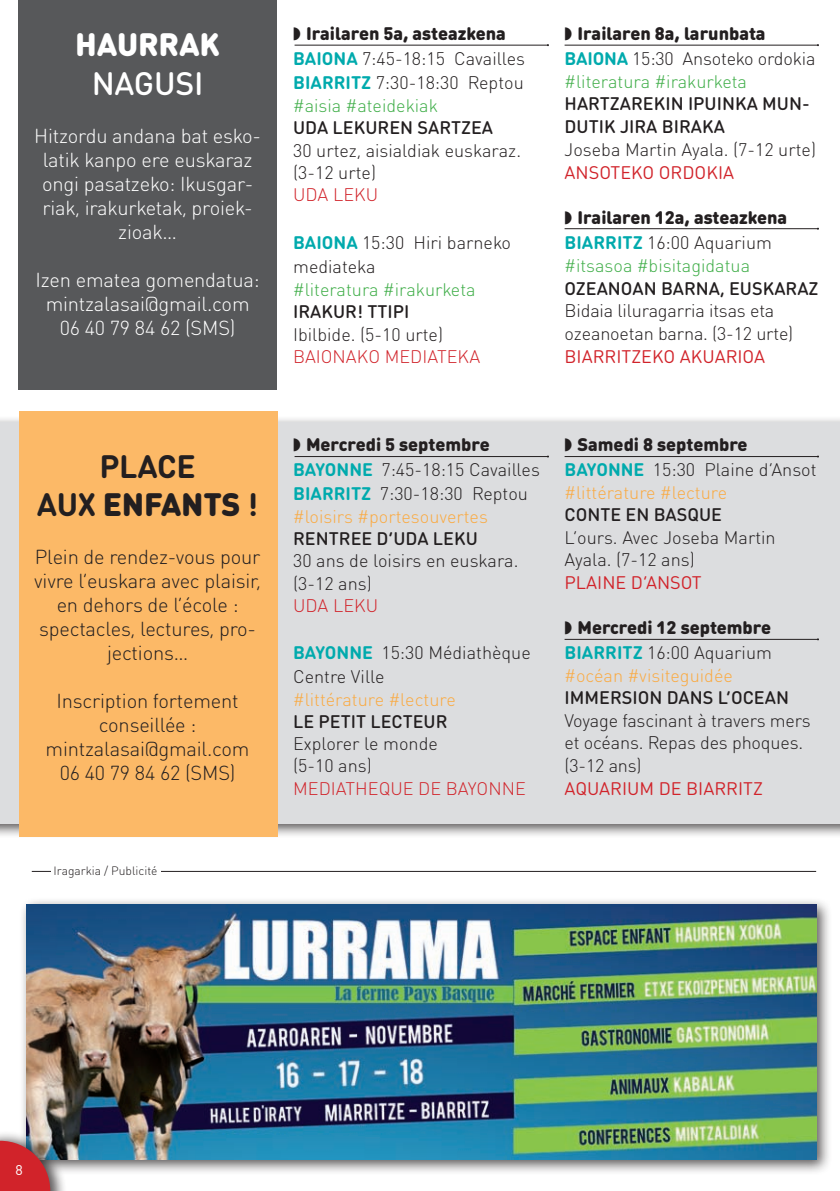
<style>
.page{position:relative;width:840px;height:1191px;background:#fff}
.page>*{position:absolute;margin:0;border:0;box-sizing:border-box;transform-origin:0 0}
.t1{font:900 32px "DIN Round OT";letter-spacing:-.01em;color:#231f20}
.t2{font:900 32px "DIN Round OT";letter-spacing:-.01em;color:#fff}
.t3{font:500 32px "DIN Round OT";letter-spacing:-.01em;color:#fff}
.t4{font:700 32px "DIN Round OT";letter-spacing:-.01em;color:#231f20}
.t5{font:300 20px/24px "DIN Round OT";letter-spacing:-.01em;color:#231f20;text-align:center}
.t6{font:300 20px/24px "DIN Round OT";letter-spacing:-.01em;color:#fff;text-align:center}
.t7{font:300 18px/22.6px "DIN Round OT";color:#231f20}
.t8{font:500 18px/22.8px "DIN Round OT";color:#231f20}
.t9{font:900 18px "DIN Round OT";color:#231f20}
.t10{font:300 18px/22.4px "DIN Round OT";color:#40ae49}
.t11{font:300 18px "DIN Round OT";color:#faaa42}
.t12{font:18px "DIN Round OT";color:#d1232a}
.t13{font:300 18px "DIN Round OT";color:#d1232a}
.t14{font:14px "DIN Round OT";color:#fff}
.t15{font:300 12px "DIN Round OT";color:#231f20}
.s1{font-weight:700}
.s2{font-weight:700;color:#00aaad}
.s3{color:#231f20}
</style>
<div class="page">
<div style="left:0;top:415px;width:839px;height:424px;background:#231f20;opacity:.75"></div>
<div style="left:0;top:422px;width:839px;height:402px;background:#dcdddf"></div>
<div style="left:19px;top:411px;width:258px;height:425px;background:#fcb967"></div>
<div style="left:18px;top:0;width:259px;height:390px;background:#57585a"></div>
<div style="left:19px;top:897px;width:812px;height:278px;background:#231f20;opacity:.75"></div>
<img style="left:27px;top:904px;width:788px;height:255px">
<hr style="left:32px;top:871px;width:783px;height:1px;background:#231f20">
<div style="left:51px;top:865px;width:109px;height:13px;background:#fff"></div>
<div style="left:0;top:1129px;width:67px;height:62px;background:#231f20;opacity:.75"></div>
<svg style="left:0;top:1140px;width:50px;height:51px;background:#bf383d"></svg>
<hr style="left:294px;top:45px;width:253px;height:1px;background:#231f20">
<hr style="left:294px;top:456px;width:253px;height:1px;background:#231f20">
<hr style="left:564px;top:45px;width:253px;height:1px;background:#231f20">
<hr style="left:564px;top:228px;width:253px;height:1px;background:#231f20">
<hr style="left:564px;top:456px;width:253px;height:1px;background:#231f20">
<hr style="left:564px;top:639px;width:253px;height:1px;background:#231f20">
<p class="t2" style="left:75px;top:23px;width:146px">HAURRAK</p>
<p class="t3" style="left:92px;top:63px;width:113px">NAGUSI</p>
<p class="t6" style="left:34px;top:123px;width:228px">Hitzordu andana bat esko&shy;latik kanpo ere euskaraz ongi pasatzeko: Ikusgar&shy;riak, irakurketak, proiek&shy;zioak…</p>
<p class="t6" style="left:36px;top:267px;width:225px">Izen ematea gomendatua:</p>
<p class="t6" style="left:46px;top:291px;width:205px">mintzalasai@gmail.com</p>
<p class="t6" style="left:60px;top:315px;width:177px">06 40 79 84 62 (SMS)</p>
<p class="t4" style="left:99px;top:445px;width:98px">PLACE</p>
<p class="t1" style="left:37px;top:483px;width:223px"><span class="s1">AUX</span> ENFANTS <span class="s1">!</span></p>
<p class="t5" style="left:34px;top:545px;width:228px">Plein de rendez-vous pour vivre l’euskara avec plaisir, en dehors de l’école : spectacles, lectures, pro&shy;jections…</p>
<p class="t5" style="left:57px;top:689px;width:183px">Inscription fortement</p>
<p class="t5" style="left:99px;top:713px;width:99px">conseillée :</p>
<p class="t5" style="left:46px;top:737px;width:205px">mintzalasai@gmail.com</p>
<p class="t5" style="left:60px;top:761px;width:177px">06 40 79 84 62 (SMS)</p>
<p class="t15" style="left:54px;top:863px;width:105px">Iragarkia / Publicité</p>
<p class="t9" style="left:306px;top:21px;width:201px">Irailaren 5a, asteazkena</p>
<p class="t7" style="left:293px;top:47px;width:233px"><span class="s2">BAIONA</span> 7:45-18:15 Cavailles</p>
<p class="t10" style="left:293px;top:71px;width:232px"><span class="s2">BIARRITZ</span> <span class="s3">7:30-18:30 Reptou </span>#aisia #ateidekiak</p>
<p class="t8" style="left:293px;top:116px;width:201px">UDA LEKUREN SARTZEA</p>
<p class="t7" style="left:293px;top:139px;width:229px">30 urtez, aisialdiak euskaraz. (3-12 urte)</p>
<p class="t13" style="left:293px;top:184px;width:87px">UDA LEKU</p>
<p class="t7" style="left:293px;top:229px;width:219px;line-height:24.8px"><span class="s2">BAIONA</span> 15:30 Hiri barneko mediateka</p>
<p class="t10" style="left:293px;top:278px;width:184px">#literatura #irakurketa</p>
<p class="t8" style="left:293px;top:300px;width:118px">IRAKUR! TTIPI</p>
<p class="t7" style="left:293px;top:322px;width:151px">Ibilbide. (5-10 urte)</p>
<p class="t13" style="left:293px;top:345px;width:188px">BAIONAKO MEDIATEKA</p>
<p class="t9" style="left:577px;top:21px;width:189px">Irailaren 8a, larunbata</p>
<p class="t7" style="left:564px;top:47px;width:252px"><span class="s2">BAIONA</span> 15:30 Ansoteko ordokia</p>
<p class="t10" style="left:564px;top:70px;width:184px">#literatura #irakurketa</p>
<p class="t8" style="left:564px;top:92px;width:246px">HARTZAREKIN IPUINKA MUN-<br>DUTIK JIRA BIRAKA</p>
<p class="t7" style="left:564px;top:138px;width:253px">Joseba Martin Ayala. (7-12 urte)</p>
<p class="t12" style="left:564px;top:161px;width:171px">ANSOTEKO ORDOKIA</p>
<p class="t9" style="left:577px;top:205px;width:211px">Irailaren 12a, asteazkena</p>
<p class="t7" style="left:564px;top:231px;width:209px"><span class="s2">BIARRITZ</span> 16:00 Aquarium</p>
<p class="t10" style="left:564px;top:254px;width:187px">#itsasoa #bisitagidatua</p>
<p class="t8" style="left:564px;top:276px;width:255px">OZEANOAN BARNA, EUSKARAZ</p>
<p class="t7" style="left:564px;top:299px;width:230px">Bidaia liluragarria itsas eta ozeanoetan barna. (3-12 urte)</p>
<p class="t12" style="left:564px;top:345px;width:202px">BIARRITZEKO AKUARIOA</p>
<p class="t9" style="left:306px;top:432px;width:185px">Mercredi 5 septembre</p>
<p class="t7" style="left:293px;top:458px;width:248px"><span class="s2">BAYONNE</span> 7:45-18:15 Cavailles</p>
<p class="t7" style="left:293px;top:482px;width:236px"><span class="s2">BIARRITZ</span> 7:30-18:30 Reptou</p>
<p class="t11" style="left:293px;top:505px;width:196px">#loisirs #portesouvertes</p>
<p class="t8" style="left:293px;top:527px;width:186px">RENTREE D’UDA LEKU</p>
<p class="t7" style="left:293px;top:549px;width:227px">30 ans de loisirs en euskara. (3-12 ans)</p>
<p class="t13" style="left:293px;top:594px;width:87px">UDA LEKU</p>
<p class="t7" style="left:293px;top:640px;width:239px;line-height:24.6px"><span class="s2">BAYONNE</span> 15:30 Médiathèque<br>Centre Ville</p>
<p class="t11" style="left:293px;top:688px;width:164px">#littérature #lecture</p>
<p class="t8" style="left:293px;top:709px;width:156px">LE PETIT LECTEUR</p>
<p class="t7" style="left:293px;top:732px;width:146px">Explorer le monde</p>
<p class="t7" style="left:293px;top:754px;width:80px">(5-10 ans)</p>
<p class="t13" style="left:293px;top:777px;width:234px">MEDIATHEQUE DE BAYONNE</p>
<p class="t9" style="left:577px;top:432px;width:171px">Samedi 8 septembre</p>
<p class="t7" style="left:564px;top:458px;width:253px"><span class="s2">BAYONNE</span> 15:30 Plaine d’Ansot</p>
<p class="t11" style="left:564px;top:481px;width:164px">#littérature #lecture</p>
<p class="t8" style="left:564px;top:503px;width:159px">CONTE EN BASQUE</p>
<p class="t7" style="left:564px;top:526px;width:212px">L’ours. Avec Joseba Martin<br>Ayala. (7-12 ans)</p>
<p class="t12" style="left:564px;top:571px;width:139px">PLAINE D’ANSOT</p>
<p class="t9" style="left:577px;top:615px;width:195px">Mercredi 12 septembre</p>
<p class="t7" style="left:564px;top:641px;width:209px"><span class="s2">BIARRITZ</span> 16:00 Aquarium</p>
<p class="t11" style="left:564px;top:664px;width:170px">#océan #visiteguidée</p>
<p class="t8" style="left:564px;top:686px;width:226px">IMMERSION DANS L’OCEAN</p>
<p class="t7" style="left:564px;top:709px;width:247px">Voyage fascinant à travers mers et océans. Repas des phoques. (3-12 ans)</p>
<p class="t12" style="left:564px;top:777px;width:200px">AQUARIUM DE BIARRITZ</p>
<p class="t14" style="left:15px;top:1161px;width:9px">8</p>
</div>
